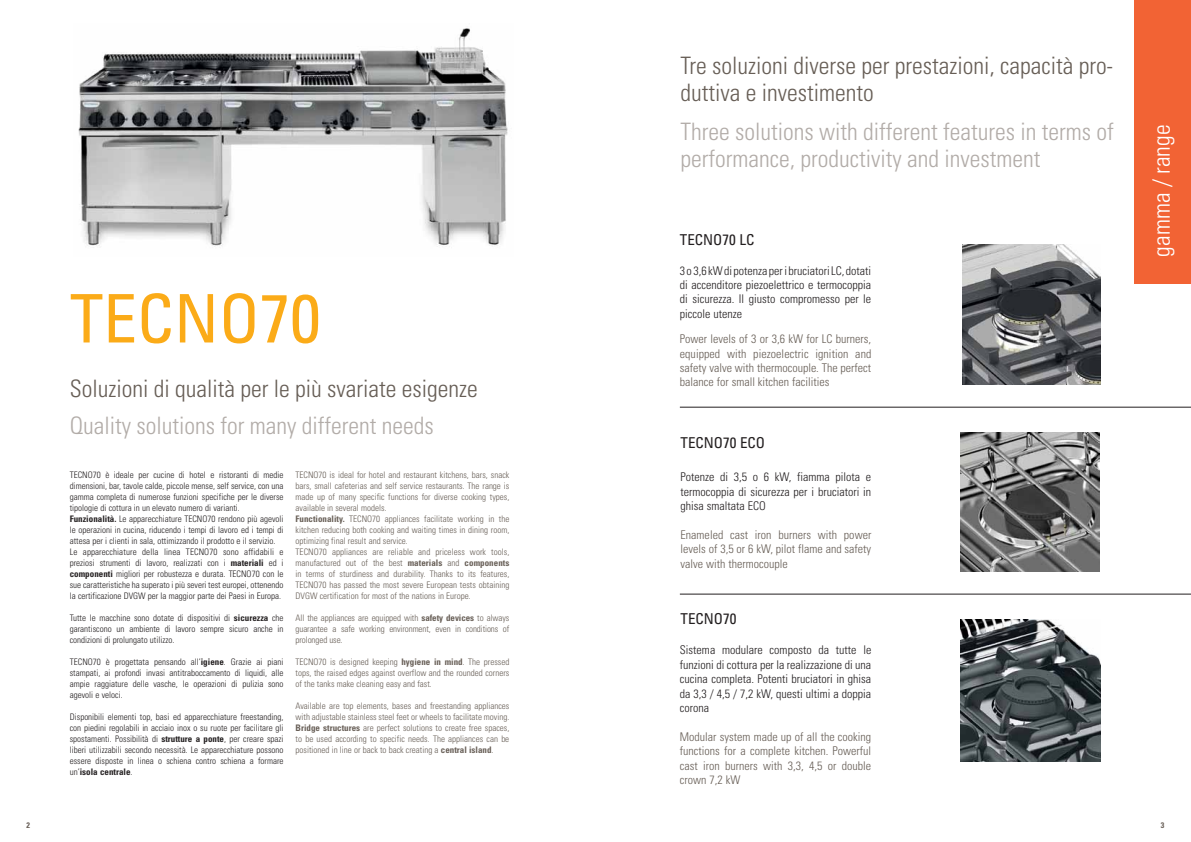
<style>
.page{position:relative;width:1191px;height:842px;background:#fff}
.page>*{position:absolute;margin:0;border:0;box-sizing:border-box;transform-origin:0 0}
.t1{font:condensed 67px "Univers LT Std";color:#fbab18}
.t2{font:300 condensed 24px/27px "Univers LT Std";color:#b2aca8}
.t3{font:300 condensed 24px/27px "Univers LT Std";color:#675e56}
.t4{font:300 condensed 24px "Univers LT Std";color:#fff}
.t5{font:condensed 15px "Univers LT Std";color:#231f20}
.t6{font:300 condensed 12px/14.4px "Univers LT Std";color:#231f20;text-align:justify}
.t7{font:300 condensed 12px/14.4px "Univers LT Std";color:#675e56;text-align:justify}
.t8{font:300 condensed 9px/11px "Univers LT Std";color:#231f20;text-align:justify}
.t9{font:300 condensed 9px/11px "Univers LT Std";color:#675e56;text-align:justify}
.t10{font:700 condensed 8px "Univers LT Std";color:#675e56}
.s1{font-size:68px}
.s2{font-weight:700}
</style>
<div class="page">
<img style="left:78px;top:28px;width:430px;height:219px">
<hr style="left:680px;top:407px;width:511px;height:1px;background:#231f20">
<hr style="left:680px;top:594px;width:511px;height:1px;background:#231f20">
<img style="left:962px;top:245px;width:138px;height:139px">
<img style="left:960px;top:432px;width:140px;height:140px">
<img style="left:960px;top:619px;width:140px;height:143px">
<div style="left:1134px;top:0;width:57px;height:283px;background:#f26334"></div>
<h1 class="t1" style="left:70px;top:276px;width:252px">TECNO<span class="s1">70</span></h1>
<h2 class="t3" style="left:70px;top:375px;width:409px">Soluzioni di qualità per le più svariate esigenze</h2>
<h2 class="t2" style="left:70px;top:412px;width:365px">Quality solutions for many different needs</h2>
<p class="t8" style="left:70px;top:469px;width:215px;text-align:left">TECNO70 è ideale per cucine di hotel e ristoranti di medie dimensioni, bar, tavole calde, piccole mense, self service, con una gamma completa di numerose funzioni specifiche per le diverse tipologie di cottura in un elevato numero di varianti.<br><span class="s2">Funzionalità.</span> Le apparecchiature TECNO70 rendono più agevoli le operazioni in cucina, riducendo i tempi di lavoro ed i tempi di attesa per i clienti in sala, ottimizzando il prodotto e il servizio.<br>Le apparecchiature della linea TECNO70 sono affidabili e preziosi strumenti di lavoro, realizzati con i <span class="s2">materiali</span> ed i <span class="s2">componenti</span> migliori per robustezza e durata. TECNO70 con le sue caratteristiche ha superato i più severi test europei, ottenendo la certificazione DVGW per la maggior parte dei Paesi in Europa.</p>
<p class="t8" style="left:70px;top:612px;width:215px">Tutte le macchine sono dotate di dispositivi di <span class="s2">sicurezza</span> che garantiscono un ambiente di lavoro sempre sicuro anche in condizioni di prolungato utilizzo.</p>
<p class="t8" style="left:70px;top:656px;width:215px">TECNO70 è progettata pensando all’<span class="s2">igiene</span>. Grazie ai piani stampati, ai profondi invasi antitraboccamento di liquidi, alle ampie raggiature delle vasche, le operazioni di pulizia sono agevoli e veloci.</p>
<p class="t8" style="left:70px;top:711px;width:215px">Disponibili elementi top, basi ed apparecchiature freestanding, con piedini regolabili in acciaio inox o su ruote per facilitare gli spostamenti. Possibilità di <span class="s2">strutture a ponte</span>, per creare spazi liberi utilizzabili secondo necessità. Le apparecchiature possono essere disposte in linea o schiena contro schiena a formare un’<span class="s2">isola centrale</span>.</p>
<p class="t9" style="left:295px;top:469px;width:215px;text-align:left">TECNO70 is ideal for hotel and restaurant kitchens, bars, snack bars, small cafeterias and self service restaurants. The range is made up of many specific functions for diverse cooking types, available in several models.<br><span class="s2">Functionality.</span> TECNO70 appliances facilitate working in the kitchen reducing both cooking and waiting times in dining room, optimizing final result and service.<br>TECNO70 appliances are reliable and priceless work tools, manufactured out of the best <span class="s2">materials</span> and <span class="s2">components </span>in terms of sturdiness and durability. Thanks to its features, TECNO70 has passed the most severe European tests obtaining DVGW certification for most of the nations in Europe.</p>
<p class="t9" style="left:295px;top:612px;width:215px">All the appliances are equipped with <span class="s2">safety devices</span> to always guarantee a safe working environment, even in conditions of prolonged use.</p>
<p class="t9" style="left:295px;top:656px;width:215px">TECNO70 is designed keeping <span class="s2">hygiene in mind</span>. The pressed tops, the raised edges against overflow and the rounded corners of the tanks make cleaning easy and fast.</p>
<p class="t9" style="left:295px;top:700px;width:215px">Available are top elements, bases and freestanding appliances with adjustable stainless steel feet or wheels to facilitate moving.<br><span class="s2">Bridge structures</span> are perfect solutions to create free spaces, to be used according to specific needs. The appliances can be positioned in line or back to back creating a <span class="s2">central island</span>.</p>
<h2 class="t3" style="left:680px;top:52px;width:434px">Tre soluzioni diverse per prestazioni, capacità pro&shy;duttiva e investimento</h2>
<h2 class="t2" style="left:680px;top:118px;width:435px">Three solutions with different features in terms of performance, productivity and investment</h2>
<h3 class="t5" style="left:680px;top:231px;width:76px">TECNO70 LC</h3>
<h3 class="t6" style="left:680px;top:263px;width:193px">3 o 3,6 kW di potenza per i bruciatori LC, dotati di accenditore piezoelettrico e termocoppia di sicurezza. Il giusto compromesso per le piccole utenze</h3>
<h3 class="t7" style="left:680px;top:332px;width:193px">Power levels of 3 or 3,6 kW for LC burners, equipped with piezoelectric ignition and safety valve with thermocouple. The perfect balance for small kitchen facilities</h3>
<h3 class="t5" style="left:680px;top:433px;width:86px">TECNO70 ECO</h3>
<h3 class="t6" style="left:680px;top:470px;width:192px">Potenze di 3,5 o 6 kW, fiamma pilota e termocoppia di sicurezza per i bruciatori in ghisa smaltata ECO</h3>
<h3 class="t7" style="left:680px;top:527px;width:192px">Enameled cast iron burners with power levels of 3,5 or 6 kW, pilot flame and safety valve with thermocouple</h3>
<h3 class="t5" style="left:680px;top:610px;width:57px">TECNO70</h3>
<h3 class="t6" style="left:680px;top:643px;width:193px">Sistema modulare composto da tutte le funzioni di cottura per la realizzazione di una cucina completa. Potenti bruciatori in ghisa da 3,3 / 4,5 / 7,2 kW, questi ultimi a doppia corona</h3>
<h3 class="t7" style="left:680px;top:729px;width:193px">Modular system made up of all the cooking functions for a complete kitchen. Powerful cast iron burners with 3,3, 4,5 or double crown 7,2 kW</h3>
<h2 class="t4" style="left:1147px;top:257px;width:133px;rotate:-90deg">gamma / range</h2>
<p class="t10" style="left:27px;top:820px;width:5px">2</p>
<p class="t10" style="left:1160px;top:820px;width:5px">3</p>
</div>
